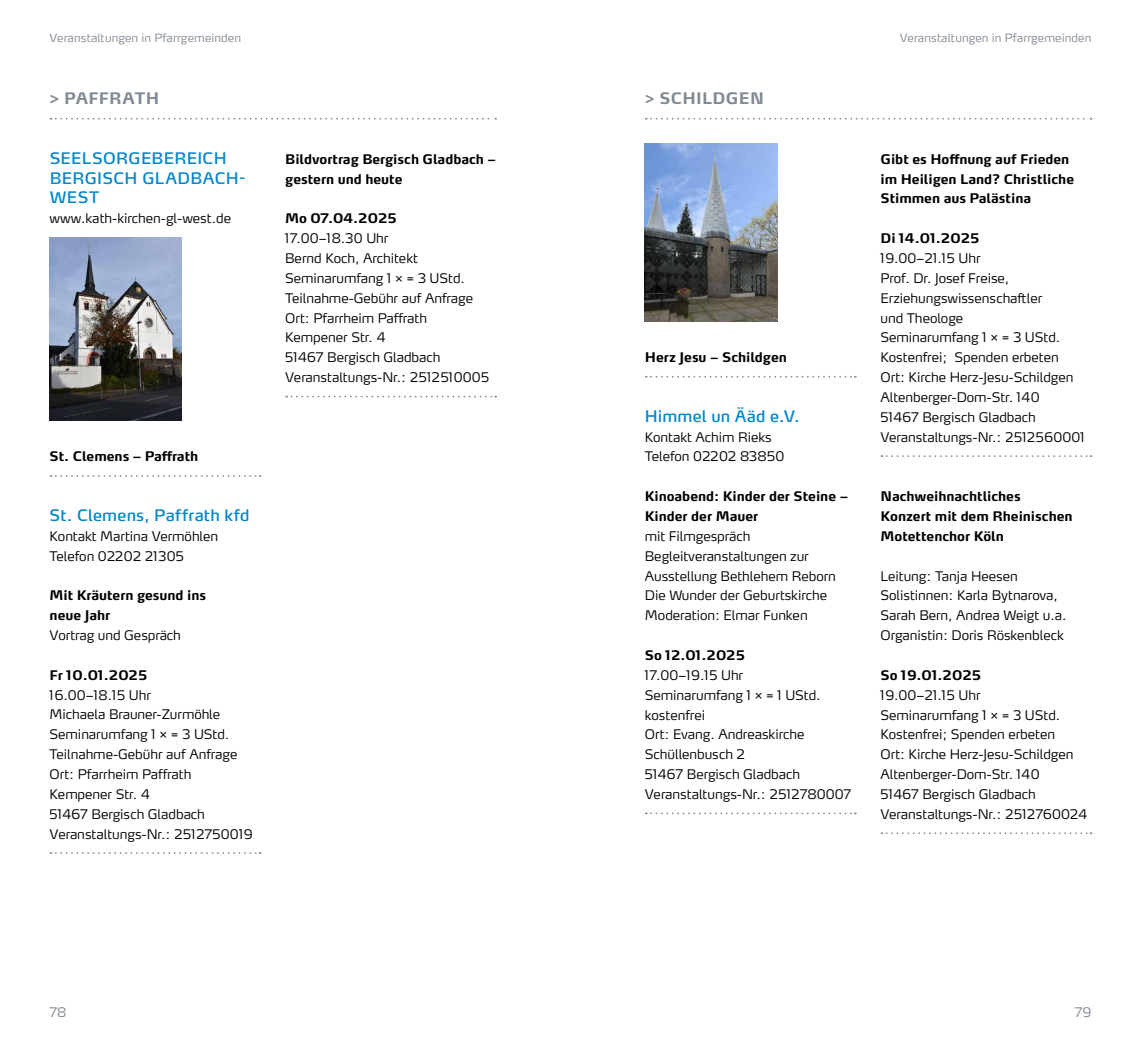
<style>
.page{position:relative;width:1141px;height:1042px;background:#fff}
.page>*{position:absolute;margin:0;border:0;box-sizing:border-box;transform-origin:0 0}
.t1{font:15.75px/19.8px "Max OT";letter-spacing:.015em;color:#0086ca}
.t2{font:700 15.75px "Max OT";letter-spacing:.025em;color:#808a94}
.t3{font:300 13.12px/19.8px "Max OT";letter-spacing:-.005em;color:#000}
.t4{font:700 13.12px/19.8px "Max OT";letter-spacing:-.005em;color:#000}
.t5{font:700 13.12px "Max OT";letter-spacing:.02em;color:#000}
.t6{font:700 13.12px "Max OT";letter-spacing:.015em;color:#000}
.t7{font:300 13.12px "Max OT";color:#808a94}
.t8{font:300 11.38px "Max OT";letter-spacing:.005em;color:#808a94}
</style>
<div class="page">
<svg style="left:646px;top:118px;width:445px;height:2px"></svg>
<svg style="left:50px;top:118px;width:446px;height:2px"></svg>
<svg style="left:50px;top:475px;width:211px;height:2px"></svg>
<svg style="left:50px;top:852px;width:211px;height:2px"></svg>
<img style="left:50px;top:238px;width:132px;height:182px">
<svg style="left:286px;top:396px;width:210px;height:1px"></svg>
<svg style="left:646px;top:376px;width:210px;height:2px"></svg>
<svg style="left:646px;top:812px;width:210px;height:2px"></svg>
<img style="left:645px;top:144px;width:132px;height:177px">
<svg style="left:881px;top:455px;width:210px;height:2px"></svg>
<svg style="left:881px;top:832px;width:210px;height:2px"></svg>
<p class="t8" style="left:50px;top:31px;width:193px">Veranstaltungen in Pfarrgemeinden</p>
<p class="t8" style="left:900px;top:31px;width:193px">Veranstaltungen in Pfarrgemeinden</p>
<p class="t2" style="left:50px;top:89px;width:111px">&gt; PAFFRATH</p>
<p class="t2" style="left:645px;top:89px;width:121px">&gt; SCHILDGEN</p>
<p class="t1" style="left:50px;top:148px;width:197px">SEELSORGEBEREICH<br>BERGISCH GLADBACH-<br>WEST</p>
<p class="t3" style="left:50px;top:209px;width:183px">www.kath-kirchen-gl-west.de</p>
<p class="t4" style="left:50px;top:447px;width:150px">St. Clemens – Paffrath</p>
<p class="t1" style="left:50px;top:505px;width:202px">St. Clemens, Paffrath kfd</p>
<p class="t3" style="left:50px;top:526px;width:170px">Kontakt Martina Vermöhlen<br>Telefon 02202 21305</p>
<p class="t4" style="left:50px;top:585px;width:158px">Mit Kräutern gesund ins neue Jahr</p>
<p class="t3" style="left:50px;top:625px;width:133px">Vortrag und Gespräch</p>
<p class="t5" style="left:50px;top:667px;width:99px">Fr 10.01.2025</p>
<p class="t3" style="left:50px;top:685px;width:205px">16.00–18.15 Uhr<br>Michaela Brauner-Zurmöhle<br>Seminarumfang 1 × = 3 UStd.<br>Teilnahme-Gebühr auf Anfrage<br>Ort: Pfarrheim Paffrath<br>Kempener Str. 4<br>51467 Bergisch Gladbach<br>Veranstaltungs-Nr.: 2512750019</p>
<p class="t4" style="left:285px;top:149px;width:212px">Bildvortrag Bergisch Gladbach – gestern und heute</p>
<p class="t4" style="left:285px;top:208px;width:113px">Mo 07.04.2025</p>
<p class="t3" style="left:285px;top:228px;width:206px">17.00–18.30 Uhr<br>Bernd Koch, Architekt<br>Seminarumfang 1 × = 3 UStd.<br>Teilnahme-Gebühr auf Anfrage<br>Ort: Pfarrheim Paffrath<br>Kempener Str. 4<br>51467 Bergisch Gladbach<br>Veranstaltungs-Nr.: 2512510005</p>
<p class="t4" style="left:645px;top:347px;width:143px">Herz Jesu – Schildgen</p>
<p class="t1" style="left:645px;top:406px;width:156px">Himmel un Ääd e.V.</p>
<p class="t3" style="left:645px;top:427px;width:141px">Kontakt Achim Rieks<br>Telefon 02202 83850</p>
<p class="t4" style="left:645px;top:486px;width:205px">Kinoabend: Kinder der Steine –<br>Kinder der Mauer</p>
<p class="t3" style="left:645px;top:526px;width:193px">mit Filmgespräch<br>Begleitveranstaltungen zur<br>Ausstellung Bethlehem Reborn<br>Die Wunder der Geburtskirche<br>Moderation: Elmar Funken</p>
<p class="t6" style="left:645px;top:647px;width:102px">So 12.01.2025</p>
<p class="t3" style="left:645px;top:665px;width:208px">17.00–19.15 Uhr<br>Seminarumfang 1 × = 1 UStd. kostenfrei<br>Ort: Evang. Andreaskirche<br>Schüllenbusch 2<br>51467 Bergisch Gladbach<br>Veranstaltungs-Nr.: 2512780007</p>
<p class="t4" style="left:881px;top:149px;width:195px">Gibt es Hoffnung auf Frieden im Heiligen Land? Christliche<br>Stimmen aus Palästina</p>
<p class="t4" style="left:881px;top:228px;width:100px">Di 14.01.2025</p>
<p class="t3" style="left:881px;top:248px;width:206px">19.00–21.15 Uhr<br>Prof. Dr. Josef Freise,<br>Erziehungswissenschaftler<br>und Theologe<br>Seminarumfang 1 × = 3 UStd.<br>Kostenfrei; Spenden erbeten<br>Ort: Kirche Herz-Jesu-Schildgen<br>Altenberger-Dom-Str. 140<br>51467 Bergisch Gladbach<br>Veranstaltungs-Nr.: 2512560001</p>
<p class="t4" style="left:881px;top:486px;width:194px">Nachweihnachtliches<br>Konzert mit dem Rheinischen<br>Motettenchor Köln</p>
<p class="t3" style="left:881px;top:566px;width:188px">Leitung: Tanja Heesen<br>Solistinnen: Karla Bytnarova,<br>Sarah Bern, Andrea Weigt u.a.<br>Organistin: Doris Röskenbleck</p>
<p class="t5" style="left:881px;top:667px;width:102px">So 19.01.2025</p>
<p class="t3" style="left:881px;top:685px;width:208px">19.00–21.15 Uhr<br>Seminarumfang 1 × = 3 UStd.<br>Kostenfrei; Spenden erbeten<br>Ort: Kirche Herz-Jesu-Schildgen<br>Altenberger-Dom-Str. 140<br>51467 Bergisch Gladbach<br>Veranstaltungs-Nr.: 2512760024</p>
<p class="t7" style="left:50px;top:1004px;width:18px">78</p>
<p class="t7" style="left:1075px;top:1004px;width:18px">79</p>
</div>
